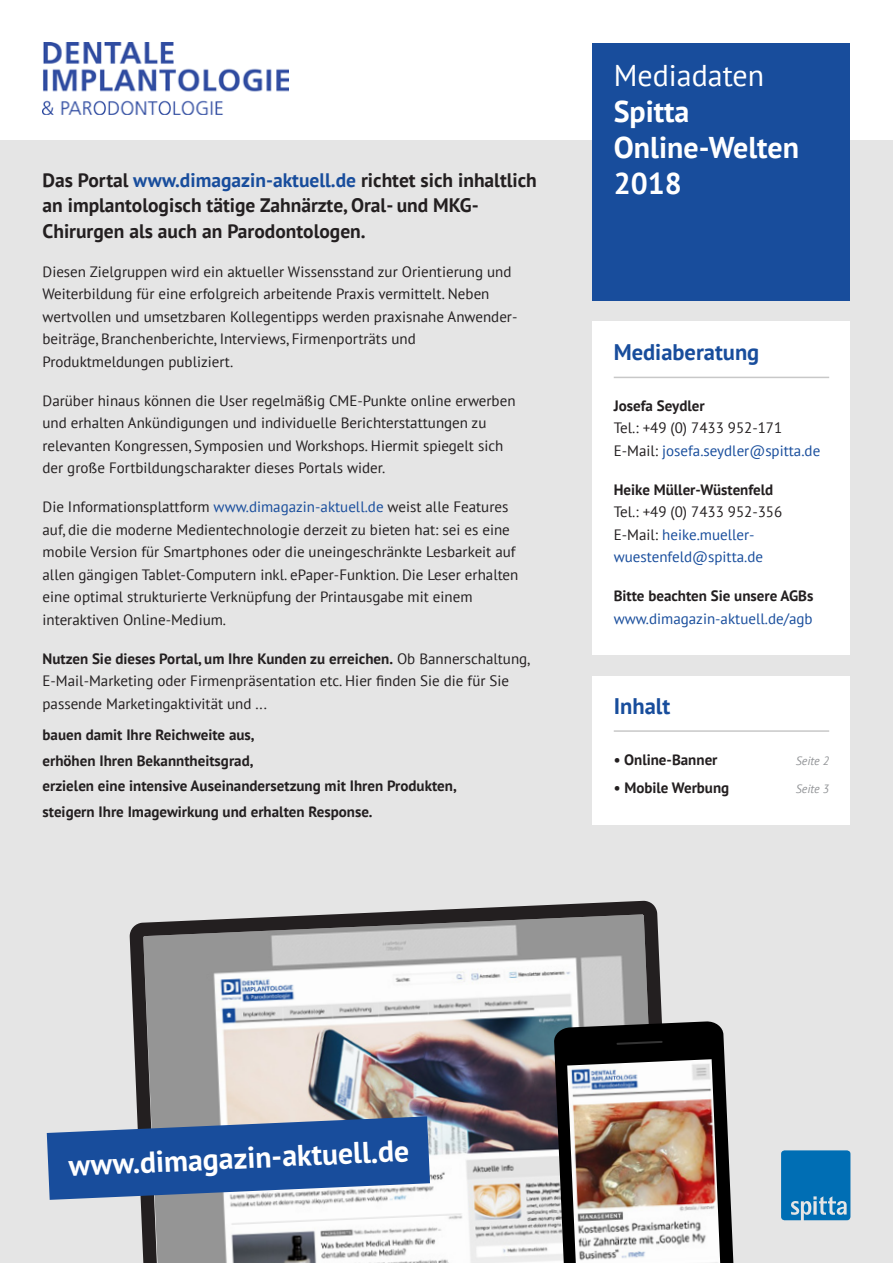
<style>
.page{position:relative;width:893px;height:1263px;background:#fff}
.page>*{position:absolute;margin:0;border:0;box-sizing:border-box;transform-origin:0 0}
.t1{font:700 30px/36px "PT Sans";color:#fff}
.t2{font:30px "PT Sans";color:#fff}
.t3{font:700 29.85px "PT Sans";color:#fff}
.t4{font:700 22.5px "PT Sans";color:#184d9c}
.t5{font:700 19.5px/25.5px "PT Sans";color:#231f20}
.t6{font:15px/22.5px "PT Sans";color:#231f20}
.t7{font:700 15px/25.5px "PT Sans";color:#231f20}
.t8{font:15px/22.5px "PT Sans";color:#184d9c}
.t9{font:italic 12px "PT Sans";color:#939598}
.s1{color:#184d9c}
.s2{font-weight:700}
.s3{color:#231f20}
</style>
<div class="page">
<div style="left:0;top:140px;width:893px;height:1123px;background:#e5e5e5"></div>
<div style="left:592px;top:43px;width:258px;height:257px;background:#184d9c"></div>
<div style="left:592px;top:322px;width:258px;height:333px;background:#fff"></div>
<hr style="left:614px;top:377px;width:215px;height:1px;background:#c8c8c8">
<svg style="left:129px;top:900px;width:533px;height:363px"></svg>
<svg style="left:47px;top:1116px;width:383px;height:84px;background:#3d67a5"></svg>
<svg style="left:554px;top:1021px;width:180px;height:242px;background:#323333"></svg>
<img style="left:567px;top:1059px;width:153px;height:204px">
<svg style="left:781px;top:1150px;width:69px;height:70px;background:#177ab8"></svg>
<div style="left:592px;top:676px;width:258px;height:149px;background:#fff"></div>
<hr style="left:614px;top:730px;width:215px;height:2px;background:#c8c8c8">
<img style="left:43px;top:43px;width:245px;height:72px">
<h3 class="t5" style="left:43px;top:167px;width:496px">Das Portal <span class="s1">www.dimagazin-aktuell.de</span> richtet sich inhaltlich an implantologisch tätige Zahnärzte, Oral- und MKG-<br>Chirurgen als auch an Parodontologen.</h3>
<p class="t6" style="left:43px;top:260px;width:476px">Diesen Zielgruppen wird ein aktueller Wissensstand zur Orientierung und Weiterbildung für eine erfolgreich arbeitende Praxis vermittelt. Neben wertvollen und umsetzbaren Kollegentipps werden praxisnahe Anwender&shy;beiträge, Branchenberichte, Interviews, Firmenporträts und Produktmeldungen publiziert.</p>
<p class="t6" style="left:43px;top:389px;width:474px">Darüber hinaus können die User regelmäßig CME-Punkte online erwerben und erhalten Ankündigungen und individuelle Berichterstattungen zu relevanten Kongressen, Symposien und Workshops. Hiermit spiegelt sich der große Fortbildungscharakter dieses Portals wider.</p>
<p class="t6" style="left:43px;top:495px;width:477px">Die Informationsplattform <span class="s1">www.dimagazin-aktuell.de</span> weist alle Features auf, die die moderne Medientechnologie derzeit zu bieten hat: sei es eine mobile Version für Smartphones oder die uneingeschränkte Lesbarkeit auf allen gängigen Tablet-Computern inkl. ePaper-Funktion. Die Leser erhalten eine optimal strukturierte Verknüpfung der Printausgabe mit einem interaktiven Online-Medium.</p>
<p class="t6" style="left:43px;top:647px;width:489px"><span class="s2">Nutzen Sie dieses Portal, um Ihre Kunden zu erreichen.</span> Ob Bannerschaltung,<br>E-Mail-Marketing oder Firmenpräsentation etc. Hier finden Sie die für Sie passende Marketingaktivität und ...</p>
<p class="t7" style="left:43px;top:722px;width:415px">bauen damit Ihre Reichweite aus,<br>erhöhen Ihren Bekanntheitsgrad,<br>erzielen eine intensive Auseinandersetzung mit Ihren Produkten, steigern Ihre Imagewirkung und erhalten Response.</p>
<h1 class="t2" style="left:614px;top:56px;width:152px">Mediadaten</h1>
<h1 class="t1" style="left:614px;top:93px;width:187px">Spitta<br>Online-Welten<br>2018</h1>
<h3 class="t4" style="left:614px;top:337px;width:147px">Mediaberatung</h3>
<p class="t7" style="left:614px;top:393px;width:92px">Josefa Seydler</p>
<p class="t6" style="left:614px;top:417px;width:208px">Tel.: +49 (0) 7433 952-171<br>E-Mail: <span class="s1">josefa.seydler@spitta.de</span></p>
<p class="t7" style="left:614px;top:477px;width:161px">Heike Müller-Wüstenfeld</p>
<p class="t8" style="left:614px;top:501px;width:170px"><span class="s3">Tel.: +49 (0) 7433 952-356<br>E-Mail:</span> heike.mueller&shy;wuestenfeld@spitta.de</p>
<p class="t7" style="left:614px;top:583px;width:201px">Bitte beachten Sie unsere AGBs</p>
<p class="t8" style="left:614px;top:607px;width:200px">www.dimagazin-aktuell.de/agb</p>
<h3 class="t4" style="left:614px;top:691px;width:58px">Inhalt</h3>
<p class="t7" style="left:614px;top:746px;width:105px">• Online-Banner</p>
<p class="t7" style="left:614px;top:775px;width:117px">• Mobile Werbung</p>
<p class="t9" style="left:796px;top:753px;width:35px">Seite 2</p>
<p class="t9" style="left:796px;top:781px;width:35px">Seite 3</p>
<h2 class="t3" style="left:68px;top:1147px;width:342px;rotate:-3deg">www.dimagazin-aktuell.de</h2>
</div>
